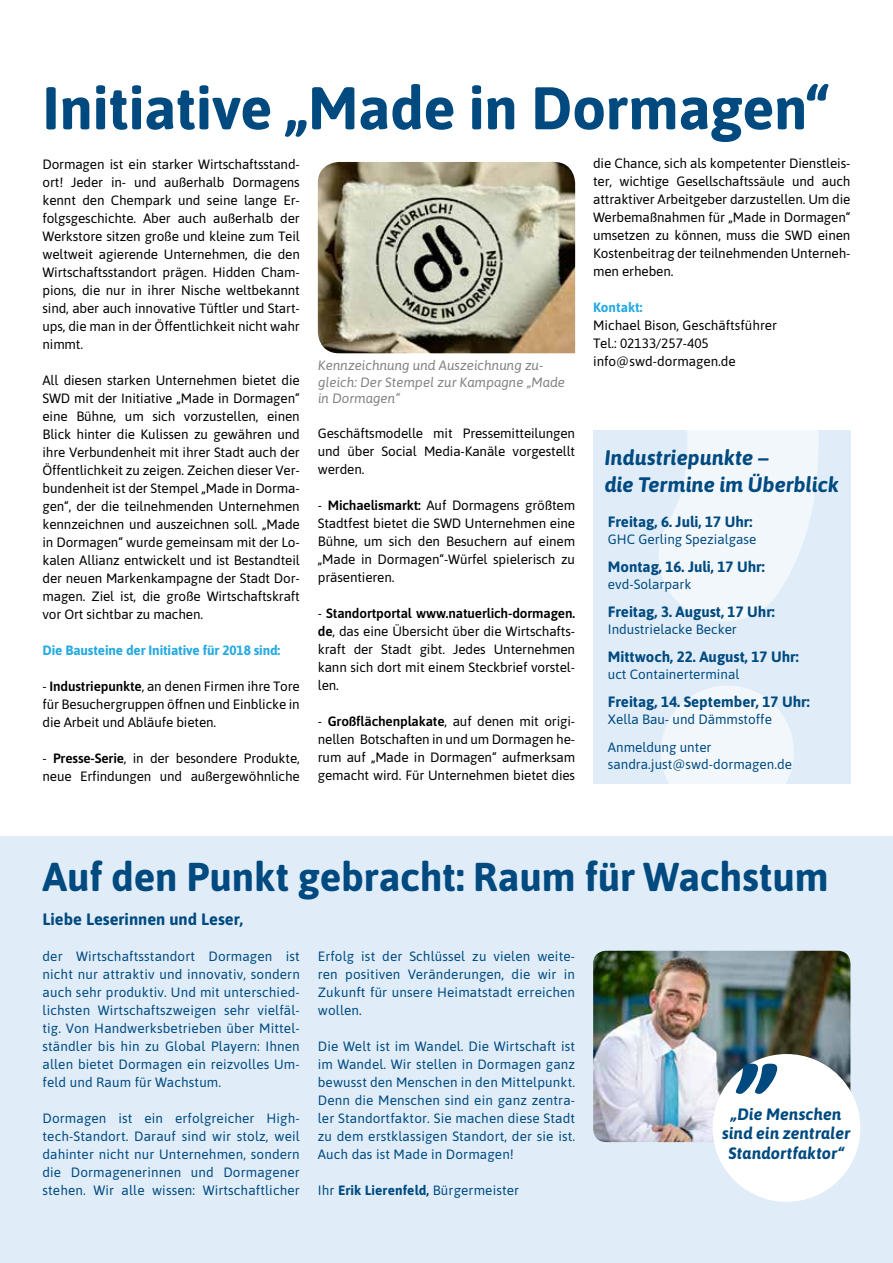
<style>
.page{position:relative;width:893px;height:1263px;background:#fff}
.page>*{position:absolute;margin:0;border:0;box-sizing:border-box;transform-origin:0 0}
.t1{font:700 60px "Asap";letter-spacing:-.01em;color:#004a80}
.t2{font:700 40.2px "Asap";color:#004a80}
.t3{font:italic 700 21px/27.2px "Asap";letter-spacing:.005em;color:#004a80}
.t4{font:italic 700 16.5px/19.5px "Asap";letter-spacing:.01em;color:#004a80;text-align:center}
.t5{font:700 16.5px "Asap";color:#004a80}
.t6{font:700 15px "Asap";color:#004a80}
.t7{font:13.5px/18px "Asap";letter-spacing:-.01em;color:#000;text-align:justify}
.t8{font:13.5px/18px "Asap";letter-spacing:.01em;color:#004a80;text-align:justify}
.t9{font:italic 13.5px/16.5px "Asap";color:#808285}
.t10{font:700 13.5px "Asap";letter-spacing:-.01em;color:#27aae1}
.s1{font-weight:600}
.s2{font-weight:700}
</style>
<div class="page">
<div style="left:0;top:837px;width:893px;height:426px;background:#e0edf9"></div>
<img style="left:318px;top:162px;width:257px;height:191px">
<img style="left:593px;top:951px;width:257px;height:191px">
<div style="left:713px;top:1054px;width:147px;height:148px;background:#fff;border-radius:50%"></div>
<svg style="left:736px;top:1064px;width:41px;height:30px"></svg>
<div style="left:593px;top:430px;width:257px;height:353px;background:#e0edf9"></div>
<svg style="left:637px;top:430px;width:183px;height:191px"></svg>
<svg style="left:661px;top:686px;width:133px;height:97px"></svg>
<h1 class="t1" style="left:43px;top:66px;width:787px">Initiative „Made in Dormagen“</h1>
<p class="t7" style="left:43px;top:154px;width:259px">Dormagen ist ein starker Wirtschaftsstand&shy;ort! Jeder in- und außerhalb Dormagens kennt den Chempark und seine lange Er&shy;folgsgeschichte. Aber auch außerhalb der Werkstore sitzen große und kleine zum Teil weltweit agierende Unternehmen, die den Wirtschaftsstandort prägen. Hidden Cham&shy;pions, die nur in ihrer Nische weltbekannt sind, aber auch innovative Tüftler und Start&shy;ups, die man in der Öffentlichkeit nicht wahr nimmt.</p>
<p class="t7" style="left:43px;top:370px;width:259px">All diesen starken Unternehmen bietet die SWD mit der Initiative „Made in Dormagen“ eine Bühne, um sich vorzustellen, einen Blick hinter die Kulissen zu gewähren und ihre Verbundenheit mit ihrer Stadt auch der Öffentlichkeit zu zeigen. Zeichen dieser Ver&shy;bundenheit ist der Stempel „Made in Dorma&shy;gen“, der die teilnehmenden Unternehmen kennzeichnen und auszeichnen soll. „Made in Dormagen“ wurde gemeinsam mit der Lo&shy;kalen Allianz entwickelt und ist Bestandteil der neuen Markenkampagne der Stadt Dor&shy;magen. Ziel ist, die große Wirtschaftskraft vor Ort sichtbar zu machen.</p>
<p class="t10" style="left:43px;top:640px;width:239px">Die Bausteine der Initiative für 2018 sind:</p>
<p class="t7" style="left:43px;top:676px;width:259px">- <span class="s1">Industriepunkte</span>, an denen Firmen ihre Tore für Besuchergruppen öffnen und Einblicke in die Arbeit und Abläufe bieten.</p>
<p class="t7" style="left:43px;top:748px;width:259px">- <span class="s1">Presse-Serie</span>, in der besondere Produkte, neue Erfindungen und außergewöhnliche</p>
<p class="t7" style="left:593px;top:154px;width:259px">die Chance, sich als kompetenter Dienstleis&shy;ter, wichtige Gesellschaftssäule und auch attraktiver Arbeitgeber darzustellen. Um die Werbemaßnahmen für „Made in Dormagen“ umsetzen zu können, muss die SWD einen Kostenbeitrag der teilnehmenden Unterneh&shy;men erheben.</p>
<p class="t10" style="left:593px;top:298px;width:51px">Kontakt:</p>
<p class="t7" style="left:593px;top:316px;width:186px">Michael Bison, Geschäftsführer<br>Tel.: 02133/257-405</p>
<p class="t9" style="left:318px;top:356px;width:227px">Kennzeichnung und Auszeichnung zu-</p>
<p class="t7" style="left:593px;top:352px;width:144px">info@swd-dormagen.de</p>
<p class="t9" style="left:318px;top:373px;width:249px">gleich: Der Stempel zur Kampagne „Made in Dormagen“</p>
<p class="t7" style="left:318px;top:424px;width:259px">Geschäftsmodelle mit Pressemitteilungen und über Social Media-Kanäle vorgestellt werden.</p>
<p class="t7" style="left:318px;top:496px;width:259px">- <span class="s1">Michaelismarkt:</span> Auf Dormagens größtem Stadtfest bietet die SWD Unternehmen eine Bühne, um sich den Besuchern auf einem „Made in Dormagen“-Würfel spielerisch zu präsentieren.</p>
<p class="t7" style="left:318px;top:604px;width:259px">- <span class="s1">Standortportal www.natuerlich-dormagen. de</span>, das eine Übersicht über die Wirtschafts&shy;kraft der Stadt gibt. Jedes Unternehmen kann sich dort mit einem Steckbrief vorstel&shy;len.</p>
<p class="t7" style="left:318px;top:712px;width:259px">- <span class="s1">Großflächenplakate</span>, auf denen mit origi&shy;nellen Botschaften in und um Dormagen he&shy;rum auf „Made in Dormagen“ aufmerksam gemacht wird. Für Unternehmen bietet dies</p>
<h3 class="t3" style="left:605px;top:443px;width:236px">Industriepunkte –<br>die Termine im Überblick</h3>
<p class="t6" style="left:608px;top:511px;width:146px">Freitag, 6. Juli, 17 Uhr:</p>
<p class="t8" style="left:608px;top:529px;width:150px">GHC Gerling Spezialgase</p>
<p class="t6" style="left:608px;top:556px;width:158px">Montag, 16. Juli, 17 Uhr:</p>
<p class="t8" style="left:608px;top:574px;width:85px">evd-Solarpark</p>
<p class="t6" style="left:608px;top:601px;width:169px">Freitag, 3. August, 17 Uhr:</p>
<p class="t8" style="left:608px;top:619px;width:131px">Industrielacke Becker</p>
<p class="t6" style="left:608px;top:646px;width:192px">Mittwoch, 22. August, 17 Uhr:</p>
<p class="t8" style="left:608px;top:664px;width:133px">uct Containerterminal</p>
<p class="t6" style="left:608px;top:691px;width:203px">Freitag, 14. September, 17 Uhr:</p>
<p class="t8" style="left:608px;top:704px;width:166px;line-height:28.5px">Xella Bau- und Dämmstoffe<br>Anmeldung unter</p>
<p class="t8" style="left:608px;top:754px;width:186px">sandra.just@swd-dormagen.de</p>
<h2 class="t2" style="left:43px;top:848px;width:788px">Auf den Punkt gebracht: Raum für Wachstum</h2>
<p class="t5" style="left:43px;top:907px;width:202px">Liebe Leserinnen und Leser,</p>
<p class="t8" style="left:43px;top:946px;width:259px">der Wirtschaftsstandort Dormagen ist nicht nur attraktiv und innovativ, sondern auch sehr produktiv. Und mit unterschied&shy;lichsten Wirtschaftszweigen sehr vielfäl&shy;tig. Von Handwerksbetrieben über Mittel&shy;ständler bis hin zu Global Playern: Ihnen allen bietet Dormagen ein reizvolles Um&shy;feld und Raum für Wachstum.</p>
<p class="t8" style="left:43px;top:1108px;width:259px">Dormagen ist ein erfolgreicher High&shy;tech-Standort. Darauf sind wir stolz, weil dahinter nicht nur Unternehmen, sondern die Dormagenerinnen und Dormagener stehen. Wir alle wissen: Wirtschaftlicher</p>
<p class="t8" style="left:318px;top:946px;width:259px">Erfolg ist der Schlüssel zu vielen weite&shy;ren positiven Veränderungen, die wir in Zukunft für unsere Heimatstadt erreichen wollen.</p>
<p class="t8" style="left:318px;top:1036px;width:259px">Die Welt ist im Wandel. Die Wirtschaft ist im Wandel. Wir stellen in Dormagen ganz bewusst den Menschen in den Mittelpunkt.<br>Denn die Menschen sind ein ganz zentra&shy;ler Standortfaktor. Sie machen diese Stadt zu dem erstklassigen Standort, der sie ist.<br>Auch das ist Made in Dormagen!</p>
<p class="t8" style="left:318px;top:1180px;width:203px">Ihr <span class="s2">Erik Lierenfeld,</span> Bürgermeister</p>
<p class="t4" style="left:722px;top:1103px;width:130px">„Die Menschen sind ein zentraler<br>Standortfaktor“</p>
</div>
